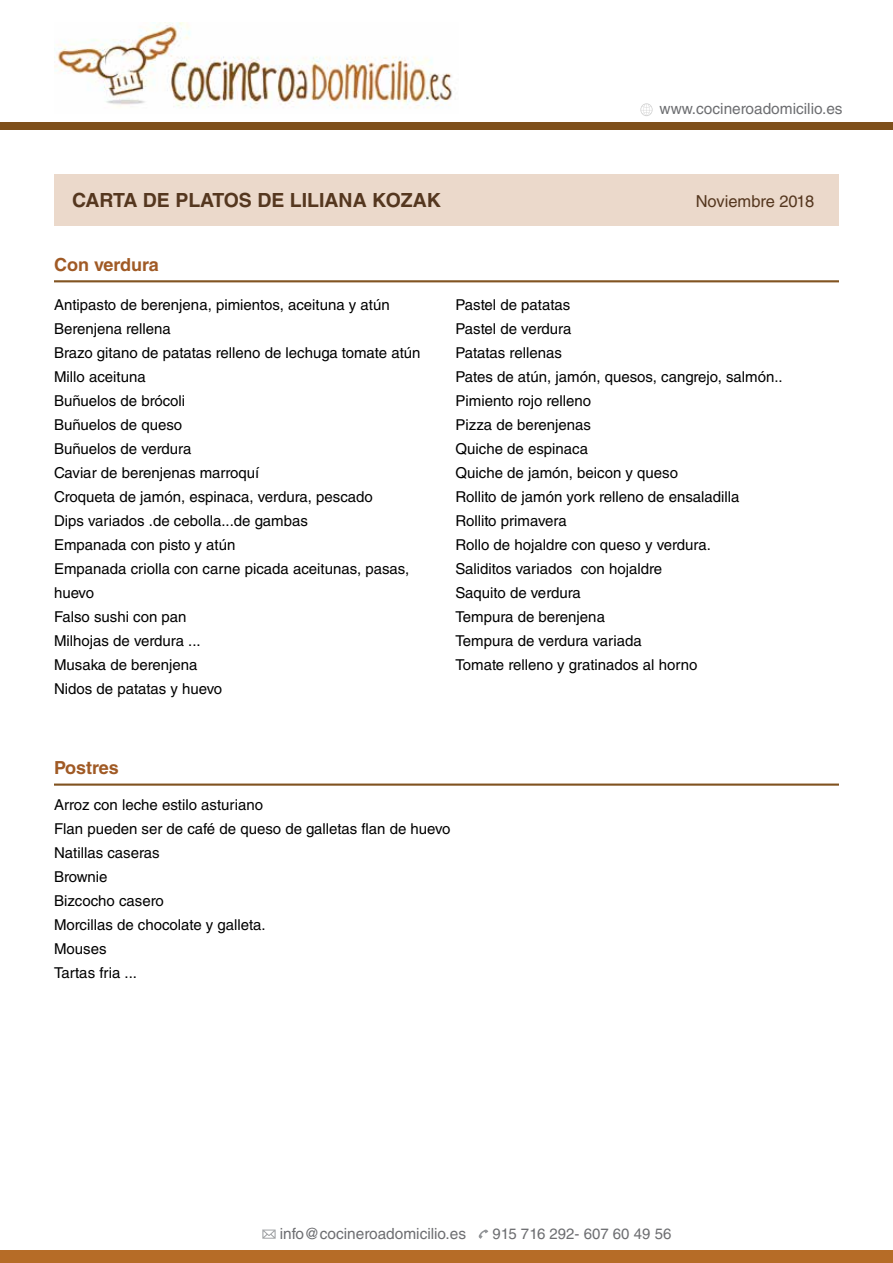
<style>
.page{position:relative;width:893px;height:1263px;background:#fff}
.page>*{position:absolute;margin:0;border:0;box-sizing:border-box;transform-origin:0 0}
.t1{font:700 19.5px "Helvetica LT Std";color:#55371f}
.t2{font:700 18px "Helvetica LT Std";color:#a05a25}
.t3{font:16.5px "Helvetica LT Std";color:#55371f}
.t4{font:15.45px "Helvetica LT Std";color:#6d6e71}
.t5{font:15px/24px "Helvetica LT Std";color:#000}
.t6{font:15px "Helvetica LT Std";color:#6d6e71}
</style>
<div class="page">
<div style="left:0;top:1250px;width:893px;height:13px;background:#b66c27"></div>
<div style="left:0;top:122px;width:893px;height:8px;background:#7e4f1b"></div>
<svg style="left:640px;top:103px;width:13px;height:13px"></svg>
<img style="left:54px;top:22px;width:398px;height:87px">
<svg style="left:262px;top:1229px;width:14px;height:10px"></svg>
<svg style="left:478px;top:1229px;width:10px;height:10px"></svg>
<div style="left:54px;top:174px;width:785px;height:51px;background:#ebd9cb"></div>
<hr style="left:54px;top:281px;width:785px;height:1px;background:#7e4f1b">
<hr style="left:54px;top:282px;width:785px;height:1px;background:#7e4f1b">
<hr style="left:54px;top:784px;width:785px;height:1px;background:#7e4f1b">
<hr style="left:54px;top:785px;width:785px;height:1px;background:#7e4f1b">
<p class="t4" style="left:659px;top:100px;width:185px">www.cocineroadomicilio.es</p>
<h1 class="t1" style="left:72px;top:189px;width:370px">CARTA DE PLATOS DE LILIANA KOZAK</h1>
<p class="t3" style="left:696px;top:192px;width:120px">Noviembre 2018</p>
<p class="t2" style="left:54px;top:254px;width:106px">Con verdura</p>
<p class="t5" style="left:54px;top:292px;width:368px">Antipasto de berenjena, pimientos, aceituna y atún<br>Berenjena rellena<br>Brazo gitano de patatas relleno de lechuga tomate atún<br>Millo aceituna<br>Buñuelos de brócoli<br>Buñuelos de queso<br>Buñuelos de verdura<br>Caviar de berenjenas marroquí<br>Croqueta de jamón, espinaca, verdura, pescado<br>Dips variados .de cebolla...de gambas<br>Empanada con pisto y atún<br>Empanada criolla con carne picada aceitunas, pasas, huevo<br>Falso sushi con pan<br>Milhojas de verdura ...<br>Musaka de berenjena<br>Nidos de patatas y huevo</p>
<p class="t5" style="left:455px;top:292px;width:329px">Pastel de patatas<br>Pastel de verdura<br>Patatas rellenas<br>Pates de atún, jamón, quesos, cangrejo, salmón..<br>Pimiento rojo relleno<br>Pizza de berenjenas<br>Quiche de espinaca<br>Quiche de jamón, beicon y queso<br>Rollito de jamón york relleno de ensaladilla<br>Rollito primavera<br>Rollo de hojaldre con queso y verdura.<br>Saliditos variados con hojaldre<br>Saquito de verdura<br>Tempura de berenjena<br>Tempura de verdura variada<br>Tomate relleno y gratinados al horno</p>
<p class="t2" style="left:54px;top:757px;width:66px">Postres</p>
<p class="t5" style="left:54px;top:792px;width:398px">Arroz con leche estilo asturiano<br>Flan pueden ser de café de queso de galletas flan de huevo<br>Natillas caseras<br>Brownie<br>Bizcocho casero<br>Morcillas de chocolate y galleta.<br>Mouses<br>Tartas fria ...</p>
<p class="t4" style="left:280px;top:1224px;width:188px">info@cocineroadomicilio.es</p>
<p class="t6" style="left:492px;top:1225px;width:180px">915 716 292- 607 60 49 56</p>
</div>
